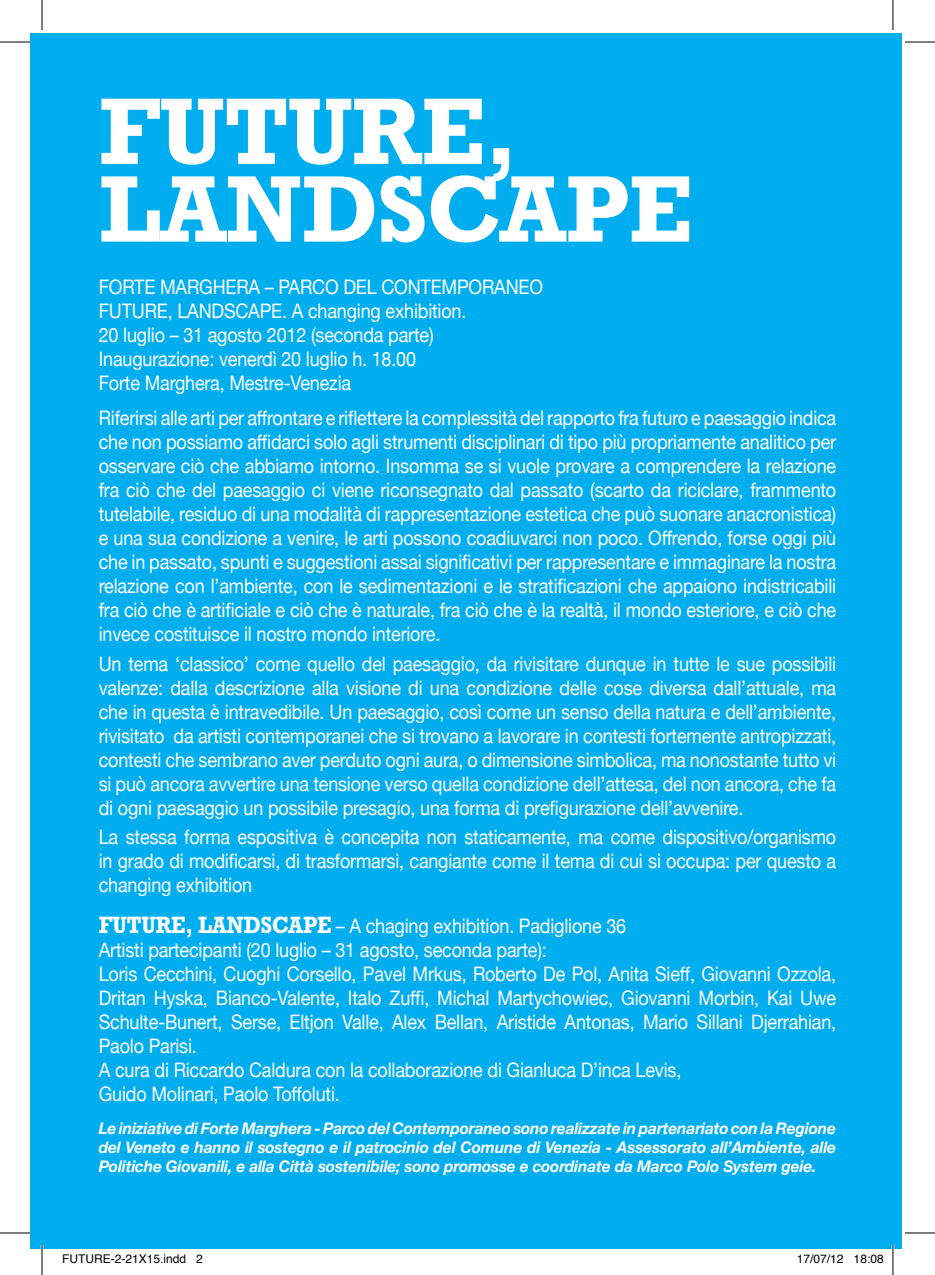
<style>
.page{position:relative;width:935px;height:1275px;background:#fff}
.page>*{position:absolute;margin:0;border:0;box-sizing:border-box;transform-origin:0 0}
.t1{font:700 96px/77.6px "Rockwell Std";letter-spacing:-.01em;color:#fff}
.t2{font:700 24px "Rockwell Std";color:#fff;scale:.9 1}
.t3{font:20px/24px "Helvetica Neue";letter-spacing:-.01em;color:#fff;text-align:justify;scale:.9 1}
.t4{font:italic 700 16px/19.2px "Helvetica Neue";letter-spacing:-.01em;color:#fff;text-align:justify}
.t5{font:12px "Helvetica";color:#000}
</style>
<div class="page">
<div style="left:30px;top:33px;width:871px;height:1216px;background:#00aeef"></div>
<hr style="left:41px;top:1245px;width:2px;height:30px;background:#fff">
<hr style="left:891px;top:1245px;width:3px;height:30px;background:#fff">
<hr style="left:0;top:42px;width:30px;height:1px;background:#000">
<hr style="left:904px;top:42px;width:30px;height:1px;background:#000">
<hr style="left:0;top:1232px;width:30px;height:1px;background:#000">
<hr style="left:904px;top:1232px;width:30px;height:1px;background:#000">
<hr style="left:42px;top:0;width:1px;height:30px;background:#000">
<hr style="left:42px;top:1245px;width:1px;height:30px;background:#000">
<hr style="left:892px;top:0;width:1px;height:30px;background:#000">
<hr style="left:892px;top:1245px;width:1px;height:30px;background:#000">
<h1 class="t1" style="left:99px;top:91px;width:595px">FUTURE,<br>LANDSCAPE</h1>
<p class="t3" style="left:99px;top:273px;width:495px;text-align:left">FORTE MARGHERA – PARCO DEL CONTEMPORANEO FUTURE, LANDSCAPE. A changing exhibition.<br>20 luglio – 31 agosto 2012 (seconda parte)<br>Inaugurazione: venerdì 20 luglio h. 18.00<br>Forte Marghera, Mestre-Venezia</p>
<p class="t3" style="left:99px;top:404px;width:821px">Riferirsi alle arti per affrontare e riflettere la complessità del rapporto fra futuro e paesaggio indica che non possiamo affidarci solo agli strumenti disciplinari di tipo più propriamente analitico per osservare ciò che abbiamo intorno. Insomma se si vuole provare a comprendere la relazione fra ciò che del paesaggio ci viene riconsegnato dal passato (scarto da riciclare, frammento tutelabile, residuo di una modalità di rappresentazione estetica che può suonare anacronistica) e una sua condizione a venire, le arti possono coadiuvarci non poco. Offrendo, forse oggi più che in passato, spunti e suggestioni assai significativi per rappresentare e immaginare la nostra relazione con l’ambiente, con le sedimentazioni e le stratificazioni che appaiono indistricabili fra ciò che è artificiale e ciò che è naturale, fra ciò che è la realtà, il mondo esteriore, e ciò che invece costituisce il nostro mondo interiore.</p>
<p class="t3" style="left:99px;top:650px;width:820px">Un tema ‘classico’ come quello del paesaggio, da rivisitare dunque in tutte le sue possibili valenze: dalla descrizione alla visione di una condizione delle cose diversa dall’attuale, ma che in questa è intravedibile. Un paesaggio, così come un senso della natura e dell’ambiente, rivisitato da artisti contemporanei che si trovano a lavorare in contesti fortemente antropizzati, contesti che sembrano aver perduto ogni aura, o dimensione simbolica, ma nonostante tutto vi si può ancora avvertire una tensione verso quella condizione dell’attesa, del non ancora, che fa di ogni paesaggio un possibile presagio, una forma di prefigurazione dell’avvenire.</p>
<p class="t3" style="left:99px;top:824px;width:820px">La stessa forma espositiva è concepita non staticamente, ma come dispositivo/organismo in grado di modificarsi, di trasformarsi, cangiante come il tema di cui si occupa: per questo a changing exhibition</p>
<p class="t2" style="left:99px;top:910px;width:17px">FUTURE</p>
<p class="t2" style="left:185px;top:910px;width:32px">, LANDSCAPE</p>
<p class="t3" style="left:99px;top:912px;width:820px;text-align:left;text-indent:237px">– A chaging exhibition. Padiglione 36<br>Artisti partecipanti (20 luglio – 31 agosto, seconda parte):<br>Loris Cecchini, Cuoghi Corsello, Pavel Mrkus, Roberto De Pol, Anita Sieff, Giovanni Ozzola, Dritan Hyska, Bianco-Valente, Italo Zuffi, Michal Martychowiec, Giovanni Morbin, Kai Uwe Schulte-Bunert, Serse, Eltjon Valle, Alex Bellan, Aristide Antonas, Mario Sillani Djerrahian, Paolo Parisi.<br>A cura di Riccardo Caldura con la collaborazione di Gianluca D’inca Levis,<br>Guido Molinari, Paolo Toffoluti.</p>
<p class="t4" style="left:99px;top:1118px;width:738px">Le iniziative di Forte Marghera - Parco del Contemporaneo sono realizzate in partenariato con la Regione del Veneto e hanno il sostegno e il patrocinio del Comune di Venezia - Assessorato all’Ambiente, alle Politiche Giovanili, e alla Città sostenibile; sono promosse e coordinate da Marco Polo System geie.</p>
<p class="t5" style="left:62px;top:1249px;width:142px">FUTURE-2-21X15.indd 2</p>
<p class="t5" style="left:796px;top:1249px;width:88px">17/07/12 18:08</p>
</div>
